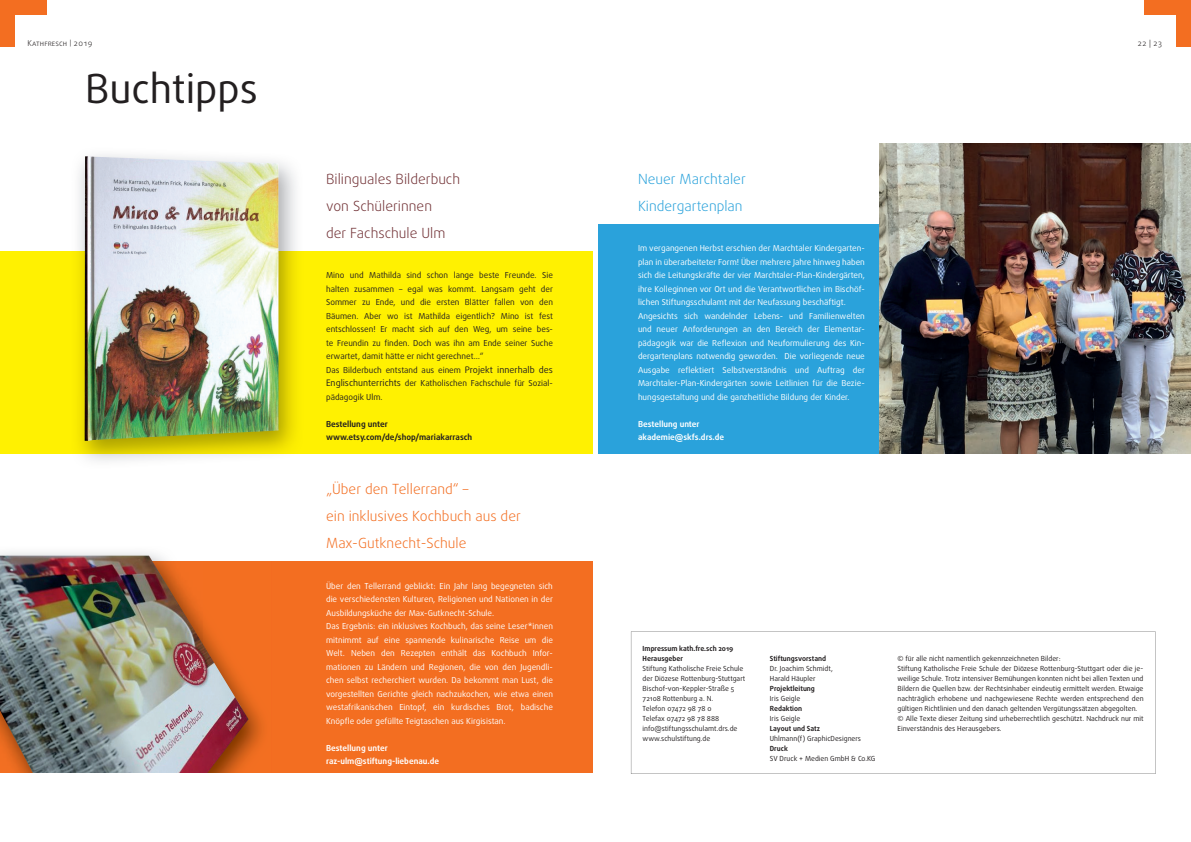
<style>
.page{position:relative;width:1191px;height:842px;background:#fff}
.page>*{position:absolute;margin:0;border:0;box-sizing:border-box;transform-origin:0 0}
.t1{font:40px "Daxline";color:#231f20}
.t2{font:300 14px/27px "Daxline";color:#f36e21}
.t3{font:300 14px/27px "Daxline";color:#723236}
.t4{font:300 14px/27px "Daxline";color:#2aa2db}
.t5{font:8.2px/13.5px "Daxline";color:#fff}
.t6{font:8.2px/13.5px "Daxline";color:#231f20}
.t7{font:700 8.2px/13.5px "Daxline";color:#fff}
.t8{font:700 8.2px/13.5px "Daxline";color:#231f20}
.t9{font:300 8px "Daxline SC";letter-spacing:.01em;color:#231f20}
.t10{font:7px/10px "Daxline";color:#231f20}
.t11{font:700 7px/10px "Daxline";color:#231f20}
.s1{font-family:"Daxline";font-size:6.8px}
.s2{font-size:9px}
</style>
<div class="page">
<div style="left:0;top:251px;width:592px;height:203px;background:#fff101"></div>
<div style="left:598px;top:224px;width:593px;height:230px;background:#2aa2db"></div>
<div style="left:0;top:562px;width:592px;height:212px;background:#f36e21"></div>
<svg style="left:631px;top:631px;width:524px;height:143px"></svg>
<img style="left:879px;top:143px;width:312px;height:311px">
<img style="left:78px;top:155px;width:218px;height:306px">
<img style="left:85px;top:156px;width:193px;height:285px">
<img style="left:0;top:552px;width:271px;height:222px">
<img style="left:0;top:556px;width:249px;height:218px">
<div style="left:0;top:0;width:47px;height:14px;background:#f36e21"></div>
<div style="left:0;top:0;width:14px;height:47px;background:#f36e21"></div>
<div style="left:1144px;top:0;width:47px;height:14px;background:#f36e21"></div>
<div style="left:1176px;top:0;width:15px;height:47px;background:#f36e21"></div>
<p class="t9" style="left:28px;top:38px;width:66px">Kathfresch <span class="s1">|</span> 2019</p>
<p class="t9" style="left:1137px;top:38px;width:27px">22 | 23</p>
<h1 class="t1" style="left:85px;top:64px;width:174px">Buchtipps</h1>
<h2 class="t3" style="left:326px;top:165px;width:136px">Bilinguales Bilderbuch von Schülerinnen<br>der Fachschule Ulm</h2>
<p class="t6" style="left:326px;top:269px;width:228px">Mino und Mathilda sind schon lange beste Freunde. Sie halten zusammen – egal was kommt. Langsam geht der Sommer zu Ende, und die ersten Blätter fallen von den Bäumen. Aber wo ist Mathilda eigentlich? Mino ist fest entschlossen! Er macht sich auf den Weg, um seine bes&shy;te Freundin zu finden. Doch was ihn am Ende seiner Suche erwartet, damit hätte er nicht gerechnet…“<br>Das Bilderbuch entstand aus einem <span class="s2">Projekt innerhalb des Englischunterrichts</span> der Katholischen Fachschule für Sozial&shy;pädagogik Ulm.</p>
<p class="t8" style="left:326px;top:417px;width:148px">Bestellung unter www.etsy.com/de/shop/mariakarrasch</p>
<h2 class="t2" style="left:326px;top:476px;width:196px">„Über den Tellerrand“ –<br>ein inklusives Kochbuch aus der<br>Max-Gutknecht-Schule</h2>
<p class="t5" style="left:326px;top:579px;width:228px">Über den Tellerrand geblickt: Ein Jahr lang begegneten sich die verschiedensten Kulturen, Religionen und Nationen in der Ausbildungsküche der Max-Gutknecht-Schule.<br>Das Ergebnis: ein inklusives Kochbuch, das seine Leser*innen mitnimmt auf eine spannende kulinarische Reise um die Welt. Neben den Rezepten enthält das Kochbuch Infor&shy;mationen zu Ländern und Regionen, die von den Jugendli&shy;chen selbst recherchiert wurden. Da bekommt man Lust, die vorgestellten Gerichte gleich nachzukochen, wie etwa einen westafrikanischen Eintopf, ein kurdisches Brot, badische Knöpfle oder gefüllte Teigtaschen aus Kirgisistan.</p>
<p class="t7" style="left:326px;top:741px;width:114px">Bestellung unter raz-ulm@stiftung-liebenau.de</p>
<h2 class="t4" style="left:638px;top:165px;width:109px">Neuer Marchtaler<br>Kindergartenplan</h2>
<p class="t5" style="left:638px;top:242px;width:228px">Im vergangenen Herbst erschien der Marchtaler Kindergarten&shy;plan in überarbeiteter Form! Über mehrere Jahre hinweg haben sich die Leitungskräfte der vier Marchtaler-Plan-Kindergärten, ihre Kolleginnen vor Ort und die Verantwortlichen im Bischöf&shy;lichen Stiftungsschulamt mit der Neufassung beschäftigt.<br>Angesichts sich wandelnder Lebens- und Familienwelten und neuer Anforderungen an den Bereich der Elementar&shy;pädagogik war die Reflexion und Neuformulierung des Kin&shy;dergartenplans notwendig geworden. Die vorliegende neue Ausgabe reflektiert Selbstverständnis und Auftrag der Marchtaler-Plan-Kindergärten sowie Leitlinien für die Bezie&shy;hungsgestaltung und die ganzheitliche Bildung der Kinder.</p>
<p class="t7" style="left:638px;top:417px;width:88px">Bestellung unter akademie@skfs.drs.de</p>
<p class="t11" style="left:642px;top:643px;width:92px">Impressum kath.fre.sch 2019<br>Herausgeber</p>
<p class="t10" style="left:642px;top:663px;width:104px">Stiftung Katholische Freie Schule der Diözese Rottenburg-Stuttgart<br>Bischof-von-Keppler-Straße 5<br>72108 Rottenburg a. N.<br>Telefon 07472 98 78 0<br>Telefax 07472 98 78 888 info@stiftungsschulamt.drs.de www.schulstiftung.de</p>
<p class="t11" style="left:770px;top:653px;width:58px">Stiftungsvorstand</p>
<p class="t10" style="left:770px;top:663px;width:64px">Dr. Joachim Schmidt,<br>Harald Häupler</p>
<p class="t11" style="left:770px;top:683px;width:47px">Projektleitung</p>
<p class="t10" style="left:770px;top:693px;width:32px">Iris Geigle</p>
<p class="t11" style="left:770px;top:703px;width:34px">Redaktion</p>
<p class="t10" style="left:770px;top:713px;width:32px">Iris Geigle</p>
<p class="t11" style="left:770px;top:723px;width:52px">Layout und Satz</p>
<p class="t10" style="left:770px;top:733px;width:93px">Uhlmann(f) GraphicDesigners</p>
<p class="t11" style="left:770px;top:743px;width:20px">Druck</p>
<p class="t10" style="left:770px;top:753px;width:107px">SV Druck + Medien GmbH &amp; Co.KG</p>
<p class="t10" style="left:897px;top:653px;width:247px">© für alle nicht namentlich gekennzeichneten Bilder:<br>Stiftung Katholische Freie Schule der Diözese Rottenburg-Stuttgart oder die je&shy;weilige Schule. Trotz intensiver Bemühungen konnten nicht bei allen Texten und Bildern die Quellen bzw. der Rechtsinhaber eindeutig ermittelt werden. Etwaige nachträglich erhobene und nachgewiesene Rechte werden entsprechend den gültigen Richtlinien und den danach geltenden Vergütungssätzen abgegolten. © Alle Texte dieser Zeitung sind urheberrechtlich geschützt. Nachdruck nur mit Einverständnis des Herausgebers.</p>
</div>
